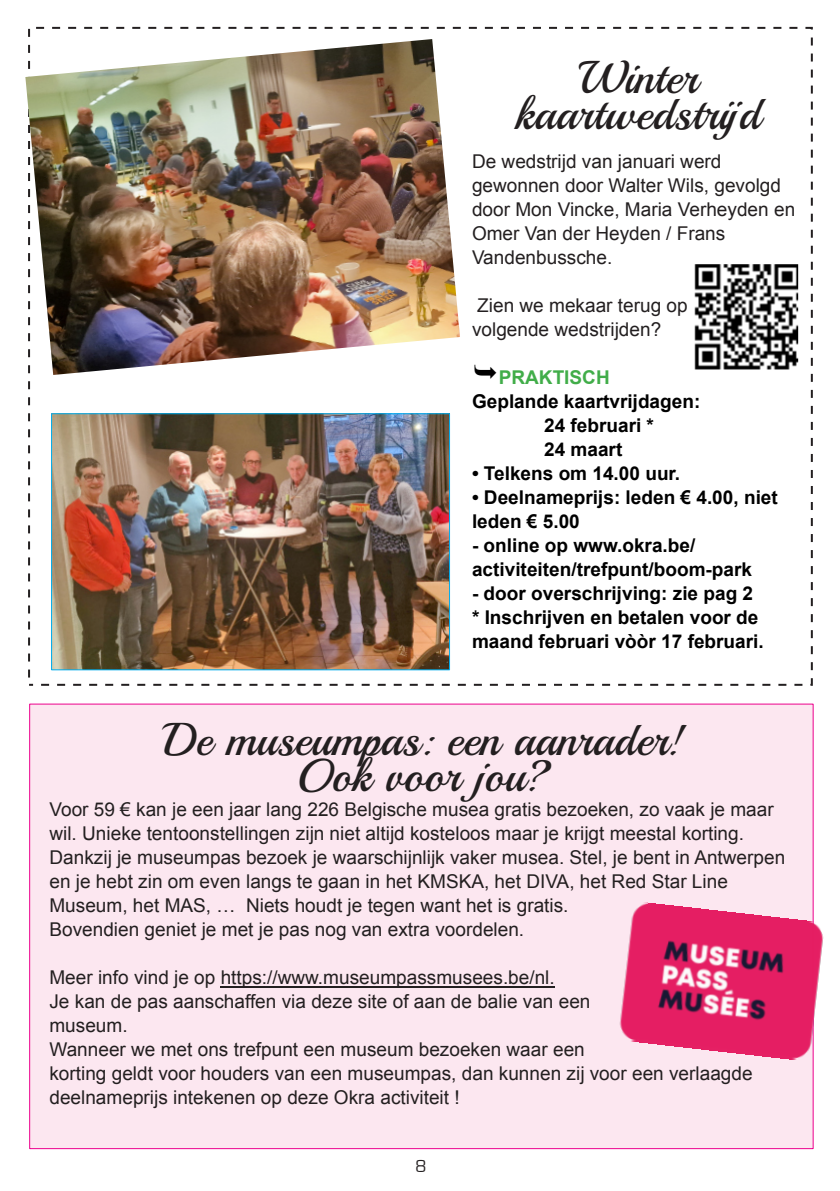
<style>
.page{position:relative;width:840px;height:1191px;background:#fff}
.page>*{position:absolute;margin:0;border:0;box-sizing:border-box;transform-origin:0 0}
.t1{font:46px/36px "Playball";color:#231f20;text-align:center}
.t2{font:19px/24px "Arial";color:#231f20}
.t3{font:700 19px/24px "Arial";color:#000}
.t4{font:700 19px "Arial";color:#41ad49}
.t5{font:18px "Eurostile";color:#231f20}
</style>
<div class="page">
<div style="left:28px;top:27px;width:784px;height:659px;background:#fff;border:2px dashed #231f20"></div>
<img style="left:25px;top:39px;width:435px;height:336px">
<img style="left:53px;top:415px;width:394px;height:253px">
<div style="left:51px;top:413px;width:398px;height:257px;border:1px solid #00aeef"></div>
<div style="left:29px;top:704px;width:784px;height:444px;background:#fce7f0"></div>
<hr style="left:220px;top:986px;width:334px;height:1px;background:#231f20">
<img style="left:619px;top:901px;width:205px;height:160px">
<img style="left:694px;top:265px;width:103px;height:105px">
<h1 class="t1" style="left:515px;top:60px;width:246px">Winter kaartwedstrĳd</h1>
<p class="t2" style="left:471px;top:151px;width:324px">De wedstrĳd van januari werd gewonnen door Walter Wils, gevolgd door Mon Vincke, Maria Verheyden en<br>Omer Van der Heyden / Frans<br>Vandenbussche.</p>
<p class="t2" style="left:471px;top:295px;width:217px">Zien we mekaar terug op volgende wedstrĳden?</p>
<p class="t4" style="left:498px;top:370px;width:112px">PRAKTISCH</p>
<p class="t3" style="left:543px;top:391px;width:158px;text-indent:-72px">Geplande kaartvrĳdagen:<br>24 februari *<br>24 maart</p>
<p class="t3" style="left:471px;top:463px;width:210px">• Telkens om 14.00 uur.</p>
<p class="t3" style="left:471px;top:487px;width:307px">• Deelnameprĳs: leden € 4.00, niet leden € 5.00</p>
<p class="t3" style="left:471px;top:535px;width:281px">- online op www.okra.be/ activiteiten/trefpunt/boom-park</p>
<p class="t3" style="left:471px;top:583px;width:293px">- door overschrĳving: zie pag 2 * Inschrĳven en betalen voor de maand februari vòòr 17 februari.</p>
<h1 class="t1" style="left:163px;top:722px;width:522px">De museumpas: een aanrader!<br>Ook voor jou?</h1>
<p class="t2" style="left:49px;top:799px;width:737px">Voor 59 € kan je een jaar lang 226 Belgische musea gratis bezoeken, zo vaak je maar wil. Unieke tentoonstellingen zĳn niet altĳd kosteloos maar je krĳgt meestal korting.<br>Dankzĳ je museumpas bezoek je waarschĳnlĳk vaker musea. Stel, je bent in Antwerpen en je hebt zin om even langs te gaan in het KMSKA, het DIVA, het Red Star Line Museum, het MAS, … Niets houdt je tegen want het is gratis.<br>Bovendien geniet je met je pas nog van extra voordelen.</p>
<p class="t2" style="left:49px;top:967px;width:704px">Meer info vind je op https://www.museumpassmusees.be/nl.<br>Je kan de pas aanschaffen via deze site of aan de balie van een<br>museum.<br>Wanneer we met ons trefpunt een museum bezoeken waar een<br>korting geldt voor houders van een museumpas, dan kunnen zĳ voor een verlaagde deelnameprĳs intekenen op deze Okra activiteit !</p>
<p class="t5" style="left:415px;top:1160px;width:13px">8</p>
</div>
